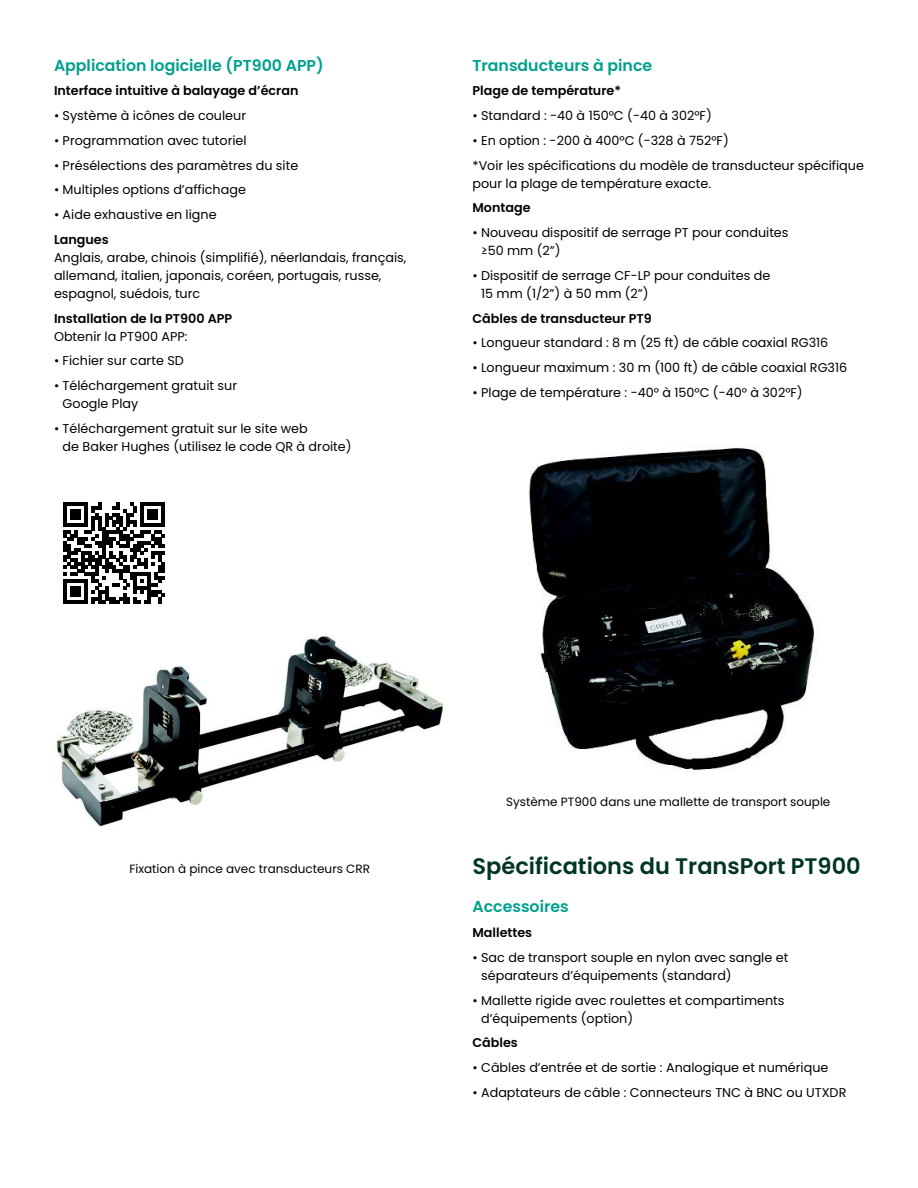
<style>
.page{position:relative;width:918px;height:1188px;background:#fff}
.page>*{position:absolute;margin:0;border:0;box-sizing:border-box;transform-origin:0 0}
.t1{font:600 22.5px "Poppins";color:#003525}
.t2{font:600 15.75px "Poppins";color:#00a08e}
.t3{font:12.75px/18px "Poppins";color:#000}
.t4{font:600 12.75px "Poppins";color:#000}
.t5{font:12px "Poppins";color:#000}
</style>
<div class="page">
<img style="left:529px;top:445px;width:285px;height:325px">
<img style="left:54px;top:636px;width:390px;height:191px">
<svg style="left:63px;top:503px;width:102px;height:101px"></svg>
<p class="t2" style="left:54px;top:56px;width:271px">Application logicielle (PT900 APP)</p>
<p class="t4" style="left:54px;top:83px;width:246px">Interface intuitive à balayage d’écran</p>
<p class="t3" style="left:54px;top:107px;width:194px">• Système à icônes de couleur</p>
<p class="t3" style="left:54px;top:131px;width:194px">• Programmation avec tutoriel</p>
<p class="t3" style="left:54px;top:156px;width:246px">• Présélections des paramètres du site</p>
<p class="t3" style="left:54px;top:181px;width:193px">• Multiples options d’affichage</p>
<p class="t3" style="left:54px;top:206px;width:164px">• Aide exhaustive en ligne</p>
<p class="t4" style="left:54px;top:232px;width:56px">Langues</p>
<p class="t3" style="left:54px;top:248px;width:354px">Anglais, arabe, chinois (simplifié), néerlandais, français, allemand, italien, japonais, coréen, portugais, russe, espagnol, suédois, turc</p>
<p class="t4" style="left:54px;top:311px;width:180px">Installation de la PT900 APP</p>
<p class="t3" style="left:54px;top:327px;width:135px">Obtenir la PT900 APP:</p>
<p class="t3" style="left:54px;top:352px;width:131px">• Fichier sur carte SD</p>
<p class="t3" style="left:63px;top:377px;width:176px;text-indent:-9px">• Téléchargement gratuit sur<br>Google Play</p>
<p class="t3" style="left:63px;top:419px;width:290px;text-indent:-9px">• Téléchargement gratuit sur le site web<br>de Baker Hughes (utilisez le code QR à droite)</p>
<p class="t2" style="left:472px;top:56px;width:181px">Transducteurs à pince</p>
<p class="t4" style="left:472px;top:83px;width:150px">Plage de température*</p>
<p class="t3" style="left:472px;top:107px;width:241px">• Standard : -40 à 150°C (-40 à 302°F)</p>
<p class="t3" style="left:472px;top:128px;width:393px;line-height:24.8px">• En option : -200 à 400°C (-328 à 752°F)<br>*Voir les spécifications du modèle de transducteur spécifique</p>
<p class="t3" style="left:472px;top:174px;width:240px">pour la plage de température exacte.</p>
<p class="t4" style="left:472px;top:200px;width:60px">Montage</p>
<p class="t3" style="left:481px;top:224px;width:309px;text-indent:-9px">• Nouveau dispositif de serrage PT pour conduites ≥50 mm (2”)</p>
<p class="t3" style="left:481px;top:266px;width:291px;text-indent:-9px">• Dispositif de serrage CF-LP pour conduites de<br>15 mm (1/2”) à 50 mm (2”)</p>
<p class="t4" style="left:472px;top:311px;width:181px">Câbles de transducteur PT9</p>
<p class="t3" style="left:472px;top:334px;width:357px">• Longueur standard : 8 m (25 ft) de câble coaxial RG316</p>
<p class="t3" style="left:472px;top:359px;width:376px">• Longueur maximum : 30 m (100 ft) de câble coaxial RG316</p>
<p class="t3" style="left:472px;top:383px;width:332px">• Plage de température : -40° à 150°C (-40° à 302°F)</p>
<p class="t5" style="left:129px;top:862px;width:242px">Fixation à pince avec transducteurs CRR</p>
<p class="t5" style="left:506px;top:795px;width:326px">Système PT900 dans une mallette de transport souple</p>
<h1 class="t1" style="left:472px;top:853px;width:390px">Spécifications du TransPort PT900</h1>
<p class="t2" style="left:472px;top:898px;width:98px">Accessoires</p>
<p class="t4" style="left:472px;top:925px;width:61px">Mallettes</p>
<p class="t3" style="left:481px;top:948px;width:309px;text-indent:-9px">• Sac de transport souple en nylon avec sangle et séparateurs d’équipements (standard)</p>
<p class="t3" style="left:481px;top:991px;width:305px;text-indent:-9px">• Mallette rigide avec roulettes et compartiments d’équipements (option)</p>
<p class="t4" style="left:472px;top:1036px;width:47px">Câbles</p>
<p class="t3" style="left:472px;top:1059px;width:357px">• Câbles d’entrée et de sortie : Analogique et numérique</p>
<p class="t3" style="left:472px;top:1083px;width:375px">• Adaptateurs de câble : Connecteurs TNC à BNC ou UTXDR</p>
</div>
